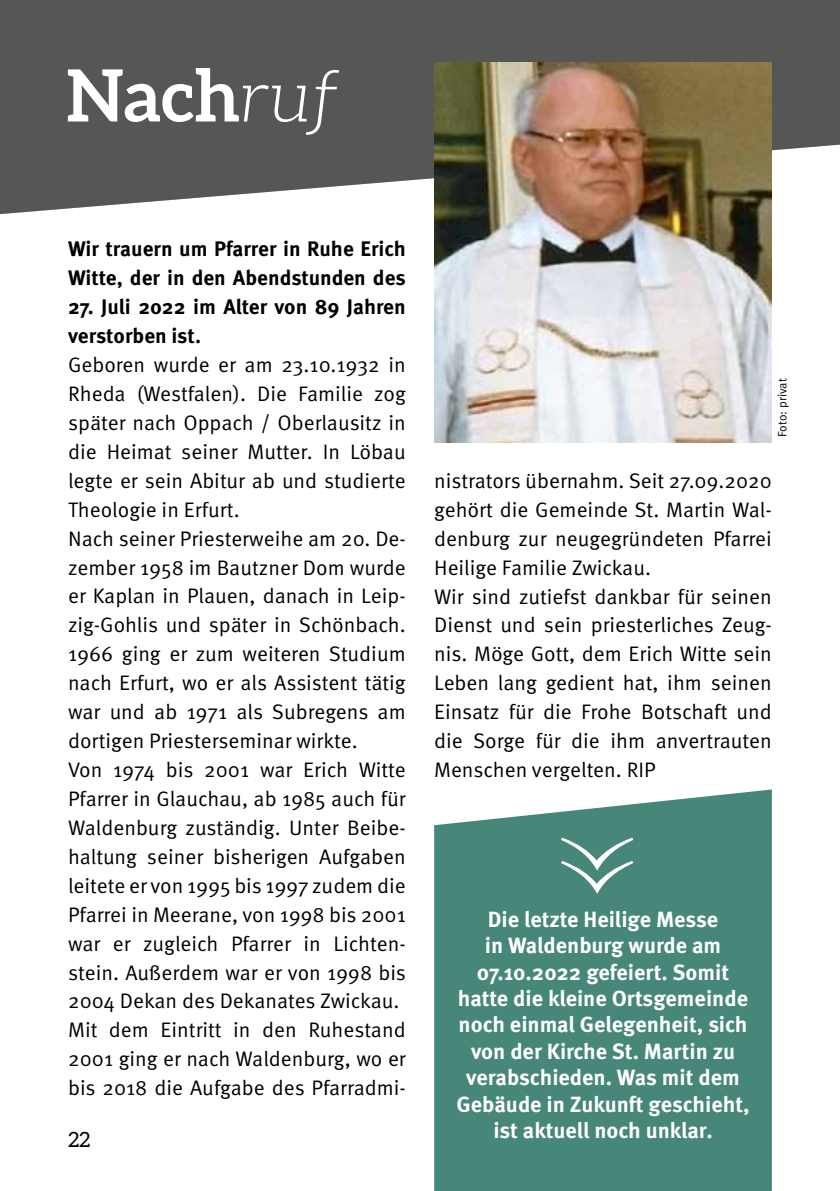
<style>
.page{position:relative;width:840px;height:1191px;background:#fff}
.page>*{position:absolute;margin:0;border:0;box-sizing:border-box;transform-origin:0 0}
.t1{font:700 72px "Aleo";color:#fff}
.t2{font:700 22px/26.4px "Meta Pro";color:#fff;text-align:center}
.t3{font:21px/29px "Meta Pro";color:#000}
.t4{font:700 21px/29px "Meta Pro";color:#000}
.t5{font:21px "Aleo";color:#000}
.t6{font:12px "Meta Pro";color:#000}
.s1{font-weight:300;font-style:italic}
</style>
<div class="page">
<svg style="left:0;top:0;width:839px;height:214px;background:#656564"></svg>
<div style="left:434px;top:789px;width:337px;height:402px;background:#468779"></div>
<svg style="left:560px;top:837px;width:73px;height:56px;background:#669c90"></svg>
<img style="left:434px;top:62px;width:337px;height:380px">
<h1 class="t1" style="left:66px;top:54px;width:275px">Nach<span class="s1">ruf</span></h1>
<p class="t4" style="left:68px;top:235px;width:339px">Wir trauern um Pfarrer in Ruhe Erich<br>Witte, der in den Abendstunden des</p>
<p class="t4" style="left:68px;top:293px;width:339px">27. Juli 2022 im Alter von 89 Jahren verstorben ist.</p>
<p class="t3" style="left:68px;top:351px;width:339px">Geboren wurde er am 23.10.1932 in Rheda (Westfalen). Die Familie zog später nach Oppach / Oberlausitz in die Heimat seiner Mutter. In Löbau legte er sein Abitur ab und studierte Theologie in Erfurt.<br>Nach seiner Priesterweihe am 20. De&shy;zember 1958 im Bautzner Dom wurde er Kaplan in Plauen, danach in Leip&shy;zig-Gohlis und später in Schönbach.<br>1966 ging er zum weiteren Studium nach Erfurt, wo er als Assistent tätig war und ab 1971 als Subregens am dortigen Priesterseminar wirkte.<br>Von 1974 bis 2001 war Erich Witte Pfarrer in Glauchau, ab 1985 auch für Waldenburg zuständig. Unter Beibe&shy;haltung seiner bisherigen Aufgaben leitete er von 1995 bis 1997 zudem die Pfarrei in Meerane, von 1998 bis 2001 war er zugleich Pfarrer in Lichten&shy;stein. Außerdem war er von 1998 bis 2004 Dekan des Dekanates Zwickau.<br>Mit dem Eintritt in den Ruhestand 2001 ging er nach Waldenburg, wo er bis 2018 die Aufgabe des Pfarradmi-</p>
<p class="t5" style="left:68px;top:1127px;width:24px">22</p>
<p class="t6" style="left:774px;top:437px;width:60px;rotate:-90deg">Foto: privat</p>
<p class="t3" style="left:434px;top:467px;width:339px">nistrators übernahm. Seit 27.09.2020 gehört die Gemeinde St. Martin Wal&shy;denburg zur neugegründeten Pfarrei Heilige Familie Zwickau.<br>Wir sind zutiefst dankbar für seinen Dienst und sein priesterliches Zeug&shy;nis. Möge Gott, dem Erich Witte sein Leben lang gedient hat, ihm seinen Einsatz für die Frohe Botschaft und die Sorge für die ihm anvertrauten Menschen vergelten. RIP</p>
<p class="t2" style="left:456px;top:906px;width:294px">Die letzte Heilige Messe<br>in Waldenburg wurde am<br>07.10.2022 gefeiert. Somit hatte die kleine Ortsgemeinde noch einmal Gelegenheit, sich von der Kirche St. Martin zu verabschieden. Was mit dem<br>Gebäude in Zukunft geschieht, ist aktuell noch unklar.</p>
</div>
